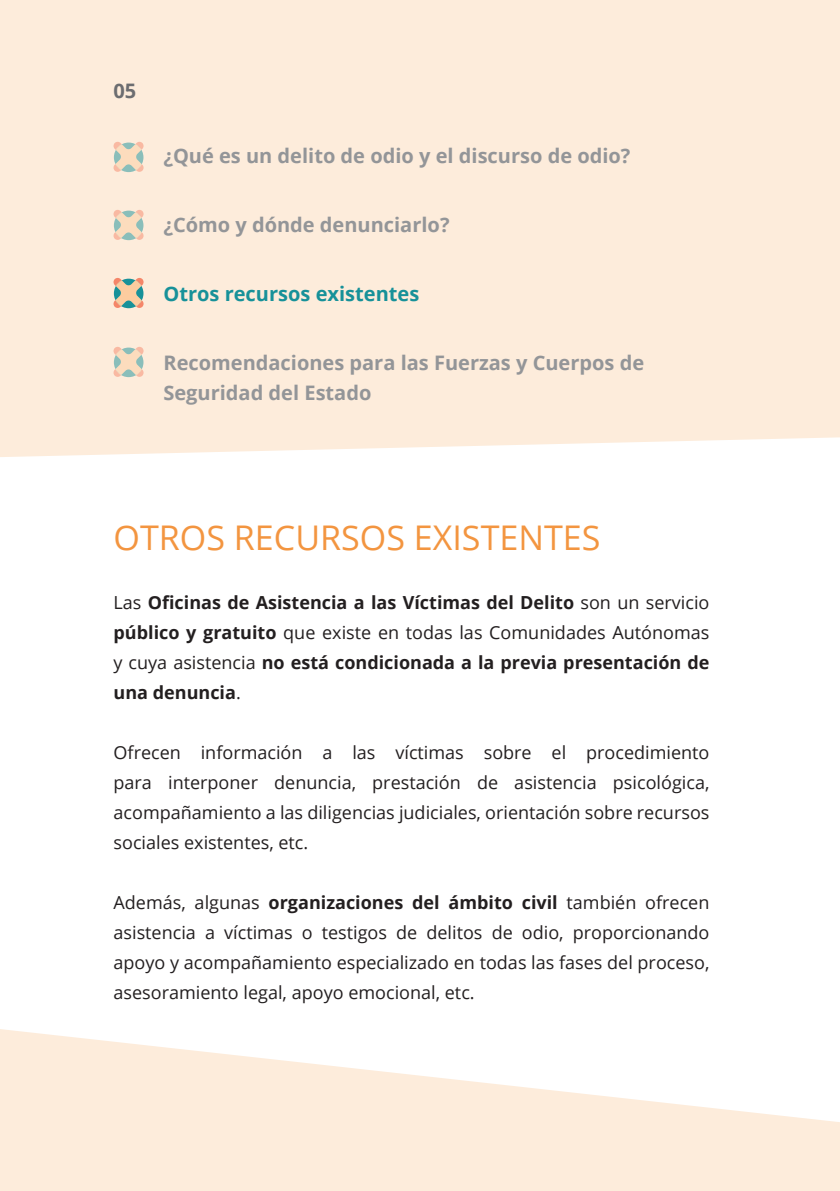
<style>
.page{position:relative;width:840px;height:1191px;background:#fff}
.page>*{position:absolute;margin:0;border:0;box-sizing:border-box;transform-origin:0 0}
.t1{font:34px "Open Sans";color:#f39540}
.t2{font:700 20px/30px "Open Sans";color:#939598}
.t3{font:700 20px "Open Sans";color:#179199}
.t4{font:700 20px "Open Sans";color:#6c6d70}
.t5{font:18px/30px "Open Sans";color:#231f20;text-align:justify}
.t6{font:700 18px/30px "Open Sans";color:#231f20;text-align:justify}
.s1{font-weight:400}
.s2{font-weight:700}
</style>
<div class="page">
<svg style="left:0;top:1029px;width:839px;height:162px;fill:#fdecdb"></svg>
<div style="left:0;top:0;width:839px;height:457px;background:#fdecdb"></div>
<svg style="left:113px;top:142px;width:31px;height:30px"></svg>
<svg style="left:113px;top:210px;width:31px;height:30px"></svg>
<svg style="left:113px;top:278px;width:31px;height:30px"></svg>
<svg style="left:113px;top:347px;width:31px;height:30px"></svg>
<p class="t4" style="left:113px;top:76px;width:24px">05</p>
<p class="t2" style="left:163px;top:140px;width:468px">¿Qué es un delito de odio y el discurso de odio?</p>
<p class="t2" style="left:163px;top:209px;width:287px">¿Cómo y dónde denunciarlo?</p>
<p class="t3" style="left:163px;top:279px;width:257px">Otros recursos existentes</p>
<p class="t2" style="left:163px;top:347px;width:482px">Recomendaciones para las Fuerzas y Cuerpos de<br>Seguridad del Estado</p>
<p class="t1" style="left:113px;top:514px;width:488px">OTROS RECURSOS EXISTENTES</p>
<p class="t6" style="left:113px;top:587px;width:597px"><span class="s1">Las</span> Oficinas de Asistencia a las Víctimas del Delito <span class="s1">son un servicio </span>público y gratuito <span class="s1">que existe en todas las Comunidades Autónomas y cuya asistencia</span> no está condicionada a la previa presentación de una denuncia<span class="s1">.</span></p>
<p class="t5" style="left:113px;top:737px;width:597px">Ofrecen información a las víctimas sobre el procedimiento para interponer denuncia, prestación de asistencia psicológica, acompañamiento a las diligencias judiciales, orientación sobre recursos sociales existentes, etc.</p>
<p class="t5" style="left:113px;top:887px;width:597px">Además, algunas <span class="s2">organizaciones del ámbito civil</span> también ofrecen asistencia a víctimas o testigos de delitos de odio, proporcionando apoyo y acompañamiento especializado en todas las fases del proceso, asesoramiento legal, apoyo emocional, etc.</p>
</div>
